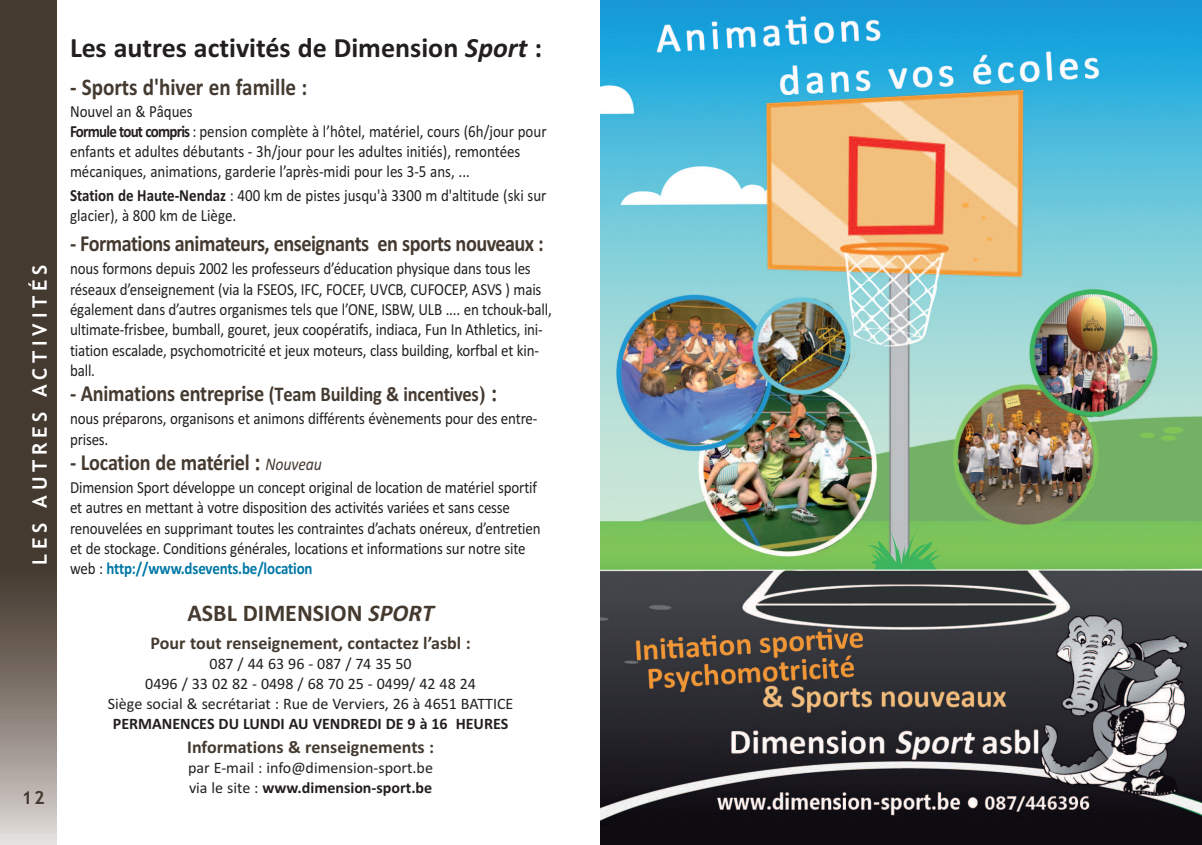
<style>
.page{position:relative;width:1202px;height:845px;background:#fff}
.page>*{position:absolute;margin:0;border:0;box-sizing:border-box;transform-origin:0 0}
.t1{font:700 28px "Calibri";color:#231f20}
.t2{font:700 24px "Calibri";color:#453a30;scale:.88 1}
.t3{font:700 24px "Calibri";color:#453a30}
.t4{font:700 23px "Calibri";letter-spacing:-.025em;color:#453a30;scale:.88 1}
.t5{font:700 21px "Calibri";letter-spacing:-.01em;color:#453a30;scale:.88 1}
.t6{font:700 20px "Trebuchet MS";letter-spacing:.235em;color:#fff}
.t7{font:700 18px "Calibri";color:#453a30}
.t8{font:700 18px "Trebuchet MS";color:#453a30}
.t9{font:17px/20.4px "Calibri";letter-spacing:-.01em;color:#231f20;scale:.88 1}
.t10{font:16px/20px "Calibri";color:#231f20;text-align:center}
.t11{font:700 16px "Calibri";color:#231f20}
.s1{font-style:italic}
.s2{font-weight:700}
.s3{font-size:23px}
.s4{font-family:"Trebuchet MS"}
.s5{font-family:"Trebuchet MS";font-size:21px}
.s6{font-weight:400;font-style:italic;font-size:18px}
.s7{font-weight:700;color:#0078a6}
</style>
<div class="page">
<img style="left:601px;top:0;width:601px;height:845px">
<div style="left:0;top:0;width:57px;height:578px;background:#453a30"></div>
<div style="left:0;top:567px;width:57px;height:278px;background:linear-gradient(to bottom,#3d3025,#dbd6d2)"></div>
<p class="t6" style="left:28px;top:564px;width:301px;rotate:-90deg">LES AUTRES ACTIVITÉS</p>
<p class="t8" style="left:22px;top:787px;width:24px">12</p>
<h1 class="t1" style="left:70px;top:31px;width:474px">Les autres activités de Dimension <span class="s1">Sport</span> :</h1>
<h2 class="t2" style="left:70px;top:72px;width:271px">- Sports d'hiver en famille :</h2>
<p class="t9" style="left:70px;top:101px;width:543px">Nouvel an &amp; Pâques<br><span class="s2">Formule tout compris</span>: pension complète à l’hôtel, matériel, cours (6h/jour pour enfants et adultes débutants - 3h/jour pour les adultes initiés), remontées mécaniques, animations, garderie l’après-midi pour les 3-5 ans, ...</p>
<p class="t9" style="left:70px;top:185px;width:543px"><span class="s2">Station de Haute-Nendaz</span> : 400 km de pistes jusqu'à 3300 m d'altitude (ski sur glacier), à 800 km de Liège.</p>
<h3 class="t4" style="left:70px;top:230px;width:540px">- Formations animateurs, enseignants en sports nouveaux :</h3>
<p class="t9" style="left:70px;top:258px;width:549px">nous formons depuis 2002 les professeurs d’éducation physique dans tous les réseaux d’enseignement (via la FSEOS, IFC, FOCEF, UVCB, CUFOCEP, ASVS ) mais également dans d’autres organismes tels que l’ONE, ISBW, ULB .... en tchouk-ball, ultimate-frisbee, bumball, gouret, jeux coopératifs, indiaca, Fun In Athletics, ini&shy;tiation escalade, psychomotricité et jeux moteurs, class building, korfbal et kin&shy;ball.</p>
<p class="t5" style="left:70px;top:382px;width:488px"><span class="s3">- Animations entreprise</span> (Team Building &amp; incentives<span class="s4">) :</span></p>
<p class="t9" style="left:70px;top:408px;width:533px">nous préparons, organisons et animons différents évènements pour des entre&shy;prises.</p>
<h3 class="t4" style="left:70px;top:448px;width:288px">- Location de matériel <span class="s5">:</span> <span class="s6">Nouveau</span></h3>
<p class="t9" style="left:70px;top:477px;width:536px">Dimension Sport développe un concept original de location de matériel sportif et autres en mettant à votre disposition des activités variées et sans cesse renouvelées en supprimant toutes les contraintes d’achats onéreux, d’entretien et de stockage. Conditions générales, locations et informations sur notre site web : <span class="s7">http://www.dsevents.be/location</span></p>
<h2 class="t3" style="left:187px;top:598px;width:248px">ASBL DIMENSION <span class="s1">SPORT</span></h2>
<p class="t7" style="left:151px;top:632px;width:322px">Pour tout renseignement, contactez l’asbl :</p>
<p class="t10" style="left:108px;top:653px;width:407px">087 / 44 63 96 - 087 / 74 35 50<br>0496 / 33 02 82 - 0498 / 68 70 25 - 0499/ 42 48 24<br>Siège social &amp; secrétariat : Rue de Verviers, 26 à 4651 BATTICE</p>
<p class="t11" style="left:113px;top:714px;width:397px">PERMANENCES DU LUNDI AU VENDREDI DE 9 à 16 HEURES</p>
<p class="t7" style="left:187px;top:736px;width:248px">Informations &amp; renseignements :</p>
<p class="t10" style="left:188px;top:757px;width:246px;text-align:left">par E-mail : info@dimension-sport.be via le site : <span class="s2">www.dimension-sport.be</span></p>
</div>
